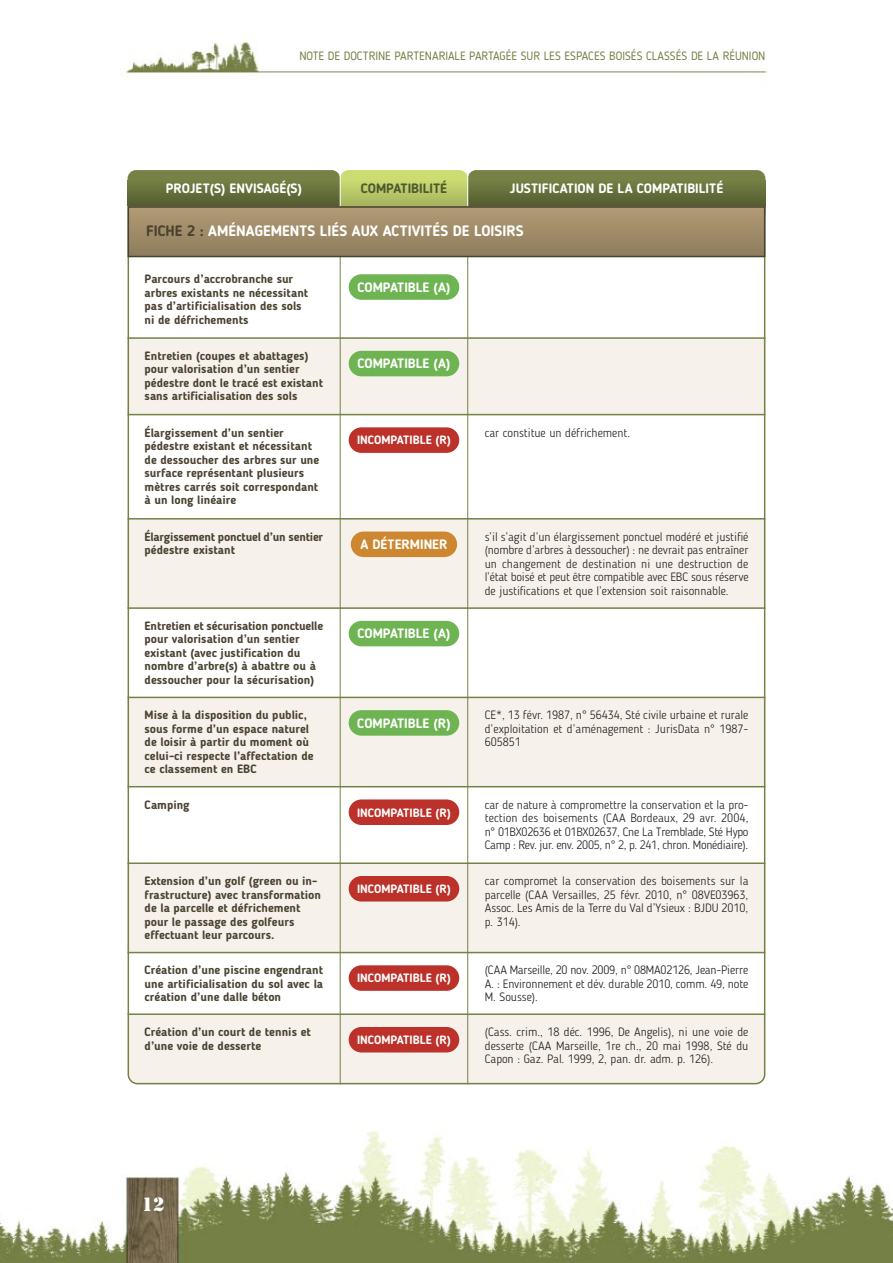
<style>
.page{position:relative;width:893px;height:1263px;background:#fff}
.page>*{position:absolute;margin:0;border:0;box-sizing:border-box;transform-origin:0 0}
.t1{font:18px "Stencil";color:#fff}
.t2{font:700 15px "Blogger Sans";color:#fff}
.t3{font:700 13.5px "Blogger Sans";color:#fff}
.t4{font:700 13.5px "Blogger Sans";color:#4f582e}
.t5{font:300 12px/13.5px "Blogger Sans";color:#272526;text-align:justify}
.t6{font:700 12px/13.5px "Blogger Sans";color:#4a4230}
.t7{font:700 12px "Blogger Sans";color:#fff}
.t8{font:12px "Blogger Sans";color:#758145}
.t9{font:700 12px/13.5px "Blogger Sans";letter-spacing:-.02em;color:#4a4230}
.s1{color:#4a4230}
</style>
<div class="page">
<img style="left:0;top:41px;width:893px;height:1222px">
<div style="left:128px;top:339px;width:637px;height:75px;background:#f6f1eb"></div>
<div style="left:128px;top:519px;width:637px;height:88px;background:#f6f1eb"></div>
<div style="left:128px;top:698px;width:637px;height:88px;background:#f6f1eb"></div>
<div style="left:128px;top:864px;width:637px;height:88px;background:#f6f1eb"></div>
<div style="left:128px;top:170px;width:212px;height:51px;background:#758145;border-radius:9px"></div>
<svg style="left:128px;top:181px;width:212px;height:25px"></svg>
<div style="left:468px;top:170px;width:297px;height:51px;background:#758145;border-radius:9px"></div>
<svg style="left:468px;top:181px;width:297px;height:25px"></svg>
<div style="left:340px;top:170px;width:128px;height:51px;background:#ccdc71;border-radius:9px"></div>
<svg style="left:341px;top:186px;width:126px;height:20px"></svg>
<svg style="left:128px;top:1074px;width:637px;height:10px;background:#e7e4d7"></svg>
<hr style="left:340px;top:206px;width:1px;height:878px;background:#758145">
<hr style="left:340px;top:170px;width:1px;height:36px;background:#fff">
<hr style="left:467px;top:170px;width:1px;height:36px;background:#fff">
<hr style="left:467px;top:206px;width:1px;height:878px;background:#758145">
<div style="left:129px;top:208px;width:635px;height:48px;background:linear-gradient(to bottom,#b19a74,#8f7e5e)"></div>
<div style="left:128px;top:206px;width:637px;height:51px;border:2px solid #4a4230"></div>
<div style="left:351px;top:531px;width:106px;height:26px;background:#cd8730;border-radius:13px"></div>
<hr style="left:128px;top:337px;width:637px;height:2px;background:#758145">
<hr style="left:128px;top:1013px;width:637px;height:2px;background:#758145">
<hr style="left:128px;top:952px;width:637px;height:1px;background:#758145">
<hr style="left:128px;top:862px;width:637px;height:2px;background:#758145">
<hr style="left:128px;top:786px;width:637px;height:1px;background:#758145">
<hr style="left:128px;top:697px;width:637px;height:1px;background:#758145">
<hr style="left:128px;top:607px;width:637px;height:2px;background:#758145">
<hr style="left:128px;top:518px;width:637px;height:1px;background:#758145">
<hr style="left:128px;top:414px;width:637px;height:1px;background:#758145">
<div style="left:349px;top:427px;width:110px;height:26px;background:#bc3129;border-radius:13px"></div>
<div style="left:349px;top:799px;width:110px;height:26px;background:#bc3129;border-radius:13px"></div>
<div style="left:349px;top:876px;width:110px;height:25px;background:#bc3129;border-radius:13px"></div>
<div style="left:349px;top:965px;width:110px;height:26px;background:#bc3129;border-radius:13px"></div>
<div style="left:349px;top:1027px;width:110px;height:25px;background:#bc3129;border-radius:13px"></div>
<div style="left:349px;top:274px;width:110px;height:26px;background:#6eb453;border-radius:13px"></div>
<div style="left:349px;top:351px;width:110px;height:25px;background:#6eb453;border-radius:13px"></div>
<div style="left:349px;top:621px;width:110px;height:25px;background:#6eb453;border-radius:13px"></div>
<div style="left:349px;top:710px;width:110px;height:26px;background:#6eb453;border-radius:13px"></div>
<p class="t8" style="left:299px;top:49px;width:468px">NOTE DE DOCTRINE PARTENARIALE PARTAGÉE SUR LES ESPACES BOISÉS CLASSÉS DE LA RÉUNION</p>
<p class="t3" style="left:166px;top:180px;width:138px">PROJET(S) ENVISAGÉ(S)</p>
<p class="t4" style="left:361px;top:180px;width:88px">COMPATIBILITÉ</p>
<p class="t3" style="left:510px;top:180px;width:215px">JUSTIFICATION DE LA COMPATIBILITÉ</p>
<p class="t2" style="left:146px;top:221px;width:379px"><span class="s1">FICHE 2 :</span> AMÉNAGEMENTS LIÉS AUX ACTIVITÉS DE LOISIRS</p>
<p class="t6" style="left:145px;top:272px;width:165px">Parcours d’accrobranche sur arbres existants ne nécessitant pas d’artificialisation des sols ni de défrichements</p>
<p class="t6" style="left:145px;top:349px;width:180px">Entretien (coupes et abattages) pour valorisation d’un sentier pédestre dont le tracé est existant sans artificialisation des sols</p>
<p class="t3" style="left:357px;top:279px;width:95px">COMPATIBLE (A)</p>
<p class="t3" style="left:357px;top:355px;width:95px">COMPATIBLE (A)</p>
<p class="t6" style="left:145px;top:425px;width:141px">Élargissement d’un sentier</p>
<p class="t5" style="left:485px;top:426px;width:147px">car constitue un défrichement.</p>
<p class="t6" style="left:145px;top:439px;width:176px">pédestre existant et nécessitant de dessoucher des arbres sur une surface représentant plusieurs mètres carrés soit correspondant à un long linéaire</p>
<p class="t7" style="left:357px;top:433px;width:95px">INCOMPATIBLE (R)</p>
<p class="t9" style="left:145px;top:530px;width:180px">Élargissement ponctuel d’un sentier pédestre existant</p>
<p class="t3" style="left:360px;top:536px;width:89px">A DÉTERMINER</p>
<p class="t5" style="left:485px;top:530px;width:265px">s’il s’agit d’un élargissement ponctuel modéré et justifié (nombre d’arbres à dessoucher) : ne devrait pas entraîner un changement de destination ni une destruction de l’état boisé et peut être compatible avec EBC sous réserve de justifications et que l’extension soit raisonnable.</p>
<p class="t6" style="left:145px;top:619px;width:180px">Entretien et sécurisation ponctuelle pour valorisation d’un sentier existant (avec justification du nombre d’arbre(s) à abattre ou à dessoucher pour la sécurisation)</p>
<p class="t3" style="left:357px;top:625px;width:95px">COMPATIBLE (A)</p>
<p class="t6" style="left:145px;top:708px;width:171px">Mise à la disposition du public, sous forme d’un espace naturel de loisir à partir du moment où celui-ci respecte l’affectation de ce classement en EBC</p>
<p class="t3" style="left:357px;top:715px;width:95px">COMPATIBLE (R)</p>
<p class="t5" style="left:485px;top:708px;width:265px">CE*, 13 févr. 1987, n° 56434, Sté civile urbaine et rurale d’exploitation et d’aménagement : JurisData n° 1987- 605851</p>
<p class="t6" style="left:145px;top:797px;width:47px">Camping</p>
<p class="t7" style="left:357px;top:805px;width:95px">INCOMPATIBLE (R)</p>
<p class="t5" style="left:485px;top:798px;width:265px">car de nature à compromettre la conservation et la pro&shy;tection des boisements (CAA Bordeaux, 29 avr. 2004, n° 01BX02636 et 01BX02637, Cne La Tremblade, Sté Hypo Camp : Rev. jur. env. 2005, n° 2, p. 241, chron. Monédiaire).</p>
<p class="t6" style="left:145px;top:874px;width:178px">Extension d’un golf (green ou in&shy;frastructure) avec transformation de la parcelle et défrichement pour le passage des golfeurs effectuant leur parcours.</p>
<p class="t7" style="left:357px;top:882px;width:95px">INCOMPATIBLE (R)</p>
<p class="t5" style="left:485px;top:874px;width:265px">car compromet la conservation des boisements sur la parcelle (CAA Versailles, 25 févr. 2010, n° 08VE03963, Assoc. Les Amis de la Terre du Val d’Ysieux : BJDU 2010, p. 314).</p>
<p class="t6" style="left:145px;top:963px;width:180px;text-align:justify">Création d’une piscine engendrant une artificialisation du sol avec la création d’une dalle béton</p>
<p class="t7" style="left:357px;top:971px;width:95px">INCOMPATIBLE (R)</p>
<p class="t5" style="left:485px;top:963px;width:265px">(CAA Marseille, 20 nov. 2009, n° 08MA02126, Jean-Pierre A. : Environnement et dév. durable 2010, comm. 49, note M. Sousse).</p>
<p class="t6" style="left:145px;top:1025px;width:168px">Création d’un court de tennis et d’une voie de desserte</p>
<p class="t7" style="left:357px;top:1032px;width:95px">INCOMPATIBLE (R)</p>
<p class="t5" style="left:485px;top:1025px;width:265px">(Cass. crim., 18 déc. 1996, De Angelis), ni une voie de desserte (CAA Marseille, 1re ch., 20 mai 1998, Sté du Capon : Gaz. Pal. 1999, 2, pan. dr. adm. p. 126).</p>
<h1 class="t1" style="left:142px;top:1192px;width:24px">12</h1>
</div>
